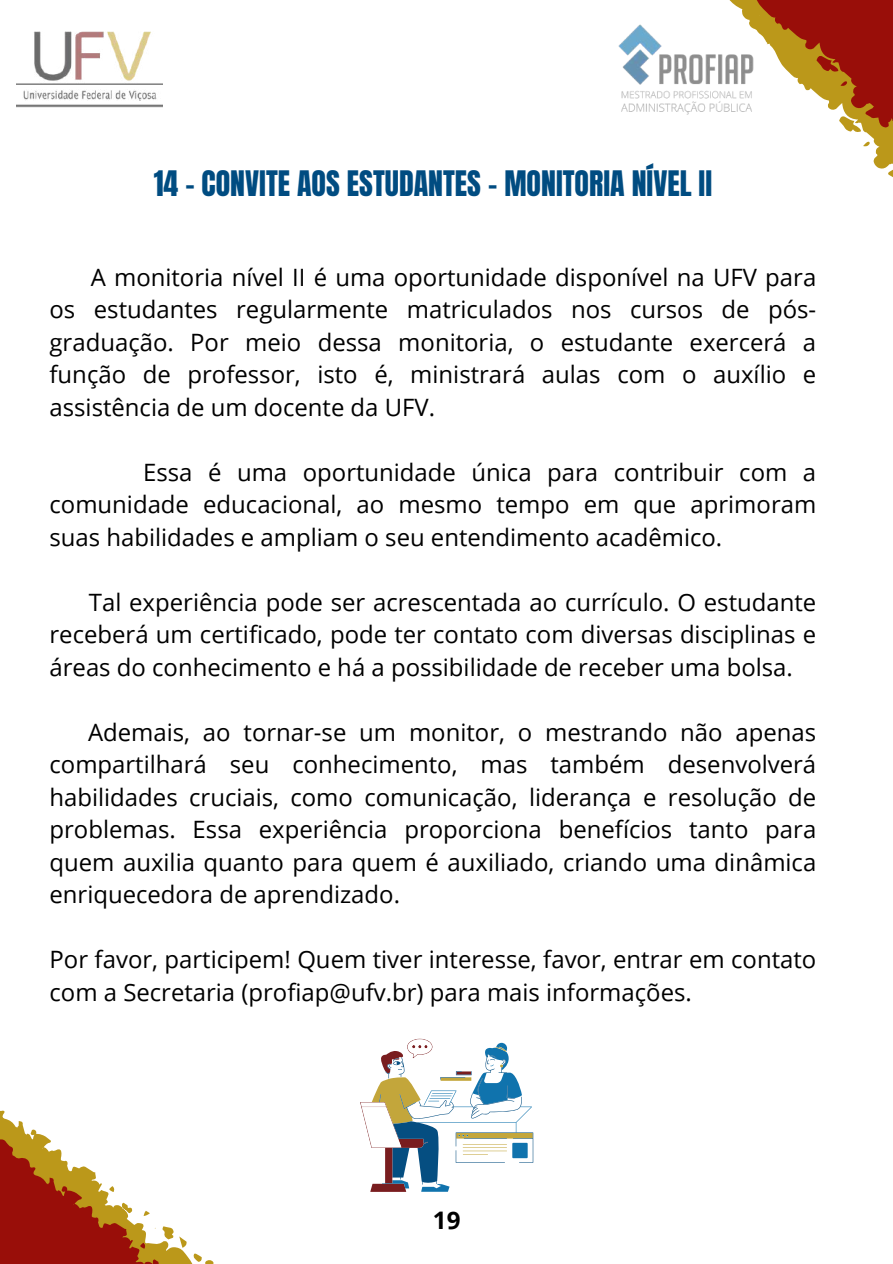
<style>
.page{position:relative;width:893px;height:1264px;background:#fff}
.page>*{position:absolute;margin:0;border:0;box-sizing:border-box;transform-origin:0 0}
.t1{font:29.85px "Anton";color:#004c81}
.t2{font:700 24.15px "Open Sans";color:#000}
.t3{font:23.85px/32.5px "Open Sans";color:#000;text-align:justify}
</style>
<div class="page">
<svg style="left:0;top:1110px;width:534px;height:153px"></svg>
<img style="left:16px;top:31px;width:146px;height:77px">
<svg style="left:618px;top:0;width:274px;height:177px"></svg>
<svg style="left:360px;top:1038px;width:173px;height:153px"></svg>
<p class="t1" style="left:154px;top:161px;width:560px">14 - CONVITE AOS ESTUDANTES - MONITORIA NÍVEL II</p>
<p class="t3" style="left:50px;top:260px;width:768px;text-indent:41px">A monitoria nível II é uma oportunidade disponível na UFV para os estudantes regularmente matriculados nos cursos de pós&shy;graduação. Por meio dessa monitoria, o estudante exercerá a função de professor, isto é, ministrará aulas com o auxílio e assistência de um docente da UFV.</p>
<p class="t3" style="left:50px;top:455px;width:768px;text-indent:93px">Essa é uma oportunidade única para contribuir com a comunidade educacional, ao mesmo tempo em que aprimoram suas habilidades e ampliam o seu entendimento acadêmico.</p>
<p class="t3" style="left:50px;top:585px;width:768px;text-indent:39px">Tal experiência pode ser acrescentada ao currículo. O estudante receberá um certificado, pode ter contato com diversas disciplinas e áreas do conhecimento e há a possibilidade de receber uma bolsa.</p>
<p class="t3" style="left:50px;top:715px;width:768px;text-indent:39px">Ademais, ao tornar-se um monitor, o mestrando não apenas compartilhará seu conhecimento, mas também desenvolverá habilidades cruciais, como comunicação, liderança e resolução de problemas. Essa experiência proporciona benefícios tanto para quem auxilia quanto para quem é auxiliado, criando uma dinâmica enriquecedora de aprendizado.</p>
<p class="t3" style="left:50px;top:942px;width:768px">Por favor, participem! Quem tiver interesse, favor, entrar em contato com a Secretaria (profiap@ufv.br) para mais informações.</p>
<p class="t2" style="left:433px;top:1202px;width:29px">19</p>
</div>
